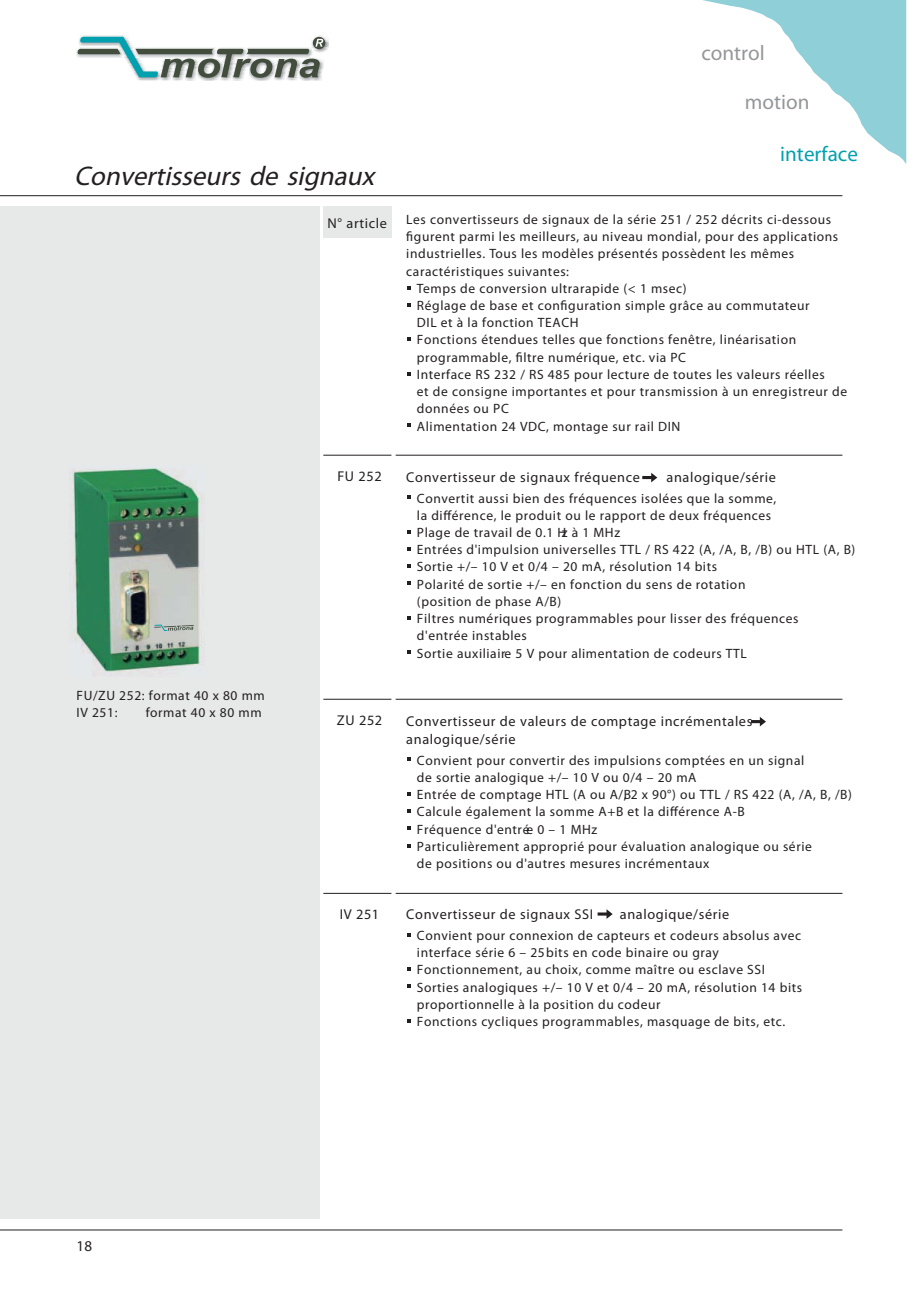
<style>
.page{position:relative;width:919px;height:1289px;background:#fff}
.page>*{position:absolute;margin:0;border:0;box-sizing:border-box;transform-origin:0 0}
.t1{font:italic 27px "Univers";color:#231f20}
.t2{font:700 21.15px "Univers";color:#949698}
.t3{font:700 21.15px "Univers";color:#00a0af}
.t4{font:700 condensed 15px "Univers";color:#231f20}
.t5{font:700 condensed 14.25px/17.9px "Univers";letter-spacing:.045em;color:#231f20}
.t6{font:condensed 13.5px/17.2px "Univers";letter-spacing:.045em;color:#231f20}
</style>
<div class="page">
<div style="left:0;top:206px;width:319px;height:1012px;background:#e7e8e8"></div>
<img style="left:73px;top:468px;width:130px;height:208px">
<div style="left:323px;top:206px;width:68px;height:32px;background:#e7e8e8"></div>
<svg style="left:702px;top:0;width:204px;height:164px"></svg>
<svg style="left:76px;top:36px;width:252px;height:45px"></svg>
<svg style="left:154px;top:624px;width:40px;height:7px"></svg>
<hr style="left:0;top:195px;width:842px;height:1px;background:#231f20">
<hr style="left:0;top:1229px;width:842px;height:1px;background:#231f20">
<svg style="left:407px;top:337px;width:3px;height:4px"></svg>
<svg style="left:407px;top:423px;width:3px;height:4px"></svg>
<svg style="left:407px;top:495px;width:3px;height:4px"></svg>
<svg style="left:407px;top:547px;width:3px;height:4px"></svg>
<svg style="left:407px;top:564px;width:3px;height:4px"></svg>
<svg style="left:407px;top:581px;width:3px;height:4px"></svg>
<svg style="left:407px;top:650px;width:3px;height:4px"></svg>
<svg style="left:407px;top:757px;width:3px;height:4px"></svg>
<svg style="left:407px;top:826px;width:3px;height:4px"></svg>
<svg style="left:407px;top:967px;width:3px;height:4px"></svg>
<svg style="left:407px;top:984px;width:3px;height:4px"></svg>
<hr style="left:395px;top:455px;width:447px;height:1px;background:#231f20">
<hr style="left:323px;top:455px;width:68px;height:1px;background:#231f20">
<hr style="left:395px;top:893px;width:447px;height:1px;background:#231f20">
<hr style="left:323px;top:893px;width:68px;height:1px;background:#231f20">
<svg style="left:642px;top:473px;width:15px;height:9px"></svg>
<svg style="left:597px;top:909px;width:15px;height:9px"></svg>
<hr style="left:395px;top:699px;width:447px;height:1px;background:#231f20">
<hr style="left:323px;top:699px;width:68px;height:1px;background:#231f20">
<svg style="left:750px;top:717px;width:16px;height:9px"></svg>
<h1 class="t1" style="left:74px;top:165px;width:306px">Convertisseurs de signaux</h1>
<h2 class="t2" style="left:701px;top:45px;width:65px">control</h2>
<h2 class="t2" style="left:744px;top:94px;width:66px">motion</h2>
<h2 class="t3" style="left:780px;top:146px;width:79px">interface</h2>
<p class="t5" style="left:327px;top:215px;width:61px">N° article</p>
<p class="t6" style="left:406px;top:212px;width:426px">Les convertisseurs de signaux de la série 251 / 252 décrits ci-dessous</p>
<p class="t6" style="left:406px;top:229px;width:433px">figurent parmi les meilleurs, au niveau mondial, pour des applications</p>
<p class="t6" style="left:406px;top:246px;width:389px">industrielles. Tous les modèles présentés possèdent les mêmes</p>
<p class="t6" style="left:406px;top:263px;width:164px">caractéristiques suivantes:</p>
<p class="t6" style="left:417px;top:280px;width:271px">Temps de conversion ultrarapide (&lt; 1 msec)</p>
<p class="t6" style="left:417px;top:298px;width:394px">Réglage de base et configuration simple grâce au commutateur</p>
<p class="t6" style="left:417px;top:315px;width:163px">DIL et à la fonction TEACH</p>
<p class="t6" style="left:417px;top:332px;width:381px">Fonctions étendues telles que fonctions fenêtre, linéarisation</p>
<p class="t6" style="left:417px;top:349px;width:271px">programmable, filtre numérique, etc. via PC</p>
<p class="t6" style="left:417px;top:367px;width:409px">Interface RS 232 / RS 485 pour lecture de toutes les valeurs réelles</p>
<p class="t6" style="left:417px;top:384px;width:431px">et de consigne importantes et pour transmission à un enregistreur de</p>
<p class="t6" style="left:417px;top:401px;width:93px">données ou PC</p>
<p class="t6" style="left:417px;top:418px;width:265px">Alimentation 24 VDC, montage sur rail DIN</p>
<p class="t6" style="left:77px;top:687px;width:190px">FU/ZU 252: format 40 x 80 mm<br>IV 251:</p>
<p class="t6" style="left:146px;top:705px;width:117px">format 40 x 80 mm</p>
<p class="t5" style="left:337px;top:469px;width:46px">FU 252</p>
<p class="t5" style="left:406px;top:469px;width:235px">Convertisseur de signaux fréquence</p>
<p class="t5" style="left:666px;top:469px;width:111px">analogique/série</p>
<p class="t6" style="left:417px;top:490px;width:440px">Convertit aussi bien des fréquences isolées que la somme,<br>la différence, le produit ou le rapport de deux fréquences<br>Plage de travail de 0.1 Hz à 1 MHz<br>Entrées d'impulsion universelles TTL / RS 422 (A, /A, B, /B) ou HTL (A, B)<br>Sortie +/– 10 V et 0/4 – 20 mA, résolution 14 bits<br>Polarité de sortie +/– en fonction du sens de rotation<br>(position de phase A/B)<br>Filtres numériques programmables pour lisser des fréquences<br>d'entrée instables<br>Sortie auxiliaire 5 V pour alimentation de codeurs TTL</p>
<p class="t5" style="left:337px;top:712px;width:47px">ZU 252</p>
<p class="t5" style="left:406px;top:713px;width:347px">Convertisseur de valeurs de comptage incrémentales analogique/série</p>
<p class="t6" style="left:417px;top:752px;width:436px">Convient pour convertir des impulsions comptées en un signal<br>de sortie analogique +/– 10 V ou 0/4 – 20 mA<br>Entrée de comptage HTL (A ou A/B, 2 x 90°) ou TTL / RS 422 (A, /A, B, /B)<br>Calcule également la somme A+B et la différence A-B<br>Fréquence d'entrée 0 – 1 MHz<br>Particulièrement approprié pour évaluation analogique ou série<br>de positions ou d'autres mesures incrémentaux</p>
<p class="t5" style="left:339px;top:906px;width:41px">IV 251</p>
<p class="t5" style="left:406px;top:906px;width:188px">Convertisseur de signaux SSI</p>
<p class="t5" style="left:619px;top:906px;width:111px">analogique/série</p>
<p class="t6" style="left:417px;top:927px;width:387px">Convient pour connexion de capteurs et codeurs absolus avec interface série 6 – 25bits en code binaire ou gray Fonctionnement, au choix, comme maître ou esclave SSI Sorties analogiques +/– 10 V et 0/4 – 20 mA, résolution 14 bits proportionnelle à la position du codeur<br>Fonctions cycliques programmables, masquage de bits, etc.</p>
<p class="t4" style="left:77px;top:1239px;width:17px">18</p>
</div>
